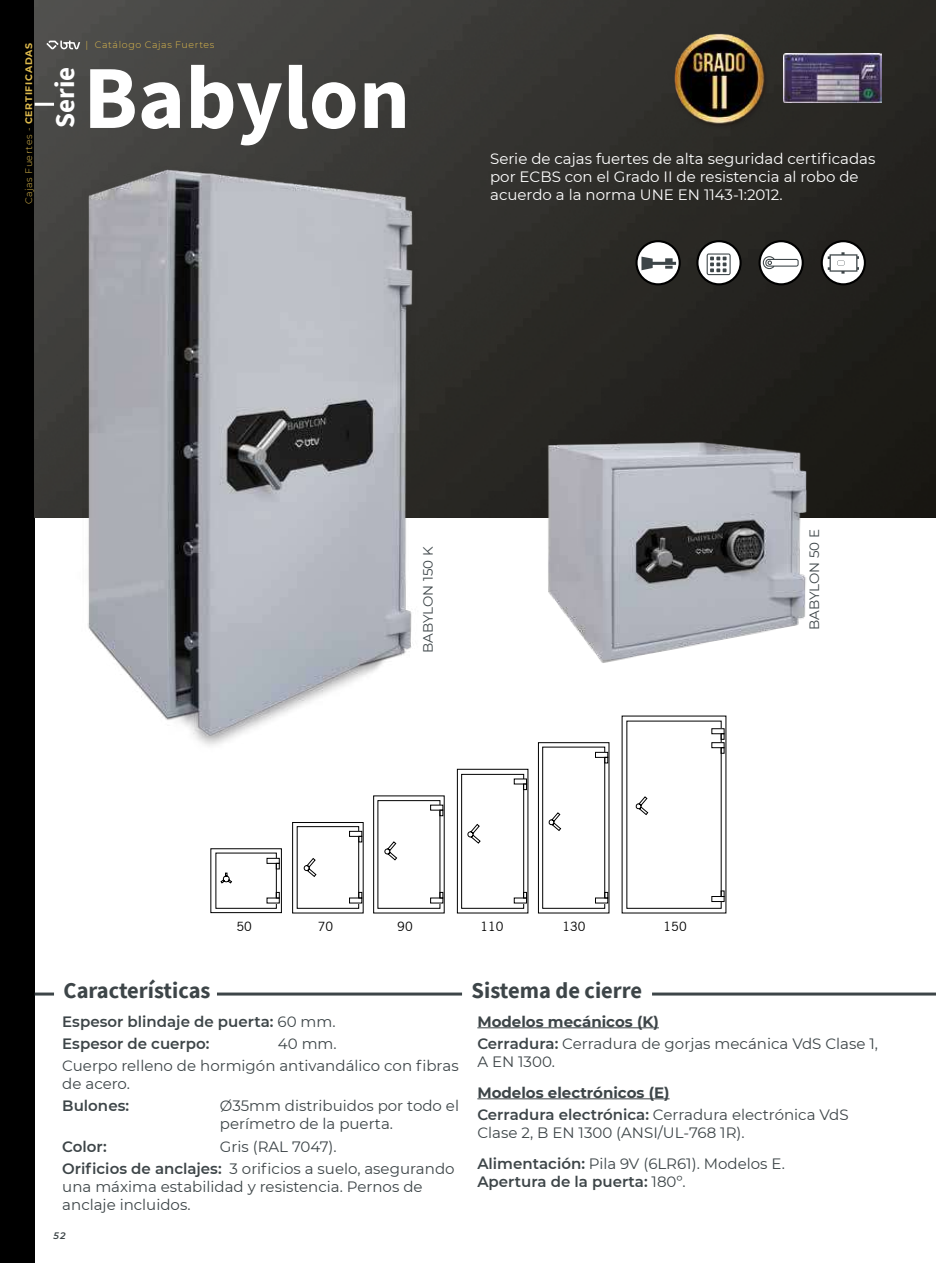
<style>
.page{position:relative;width:936px;height:1263px;background:#fff}
.page>*{position:absolute;margin:0;border:0;box-sizing:border-box;transform-origin:0 0}
.t1{font:700 90px "Source Sans Pro";color:#fff}
.t2{font:700 27px "Source Sans Pro";color:#fff}
.t3{font:700 22.5px "Source Sans Pro";color:#3d4548}
.t4{font:15px/22.2px "Montserrat";color:#3d4548}
.t5{font:15px/18px "Montserrat";color:#fff}
.t6{font:600 15px/22.2px "Montserrat";color:#3d4548}
.t7{font:13.5px "Montserrat";color:#3d4548}
.t8{font:12.75px "News Gothic BT";color:#000}
.t9{font:300 9.45px "Montserrat";letter-spacing:.065em;color:#deba4d}
.t10{font:italic 600 9.45px "Montserrat";color:#3d4548}
.s1{font-weight:700}
.s2{font-weight:400}
.s3{font-weight:600}
</style>
<div class="page">
<div style="left:0;top:0;width:35px;height:1263px;background:#000"></div>
<img style="left:35px;top:0;width:900px;height:517px">
<svg style="left:697px;top:241px;width:43px;height:43px"></svg>
<div style="left:696px;top:240px;width:45px;height:45px;border:2px solid #000;border-radius:50%"></div>
<svg style="left:636px;top:241px;width:43px;height:43px"></svg>
<div style="left:635px;top:240px;width:45px;height:45px;border:2px solid #000;border-radius:50%"></div>
<svg style="left:821px;top:241px;width:43px;height:43px"></svg>
<div style="left:820px;top:240px;width:45px;height:45px;border:2px solid #000;border-radius:50%"></div>
<svg style="left:759px;top:241px;width:43px;height:43px"></svg>
<div style="left:758px;top:240px;width:45px;height:45px;border:2px solid #000;border-radius:50%"></div>
<img style="left:516px;top:436px;width:314px;height:227px">
<img style="left:797px;top:54px;width:84px;height:48px">
<hr style="left:35px;top:992px;width:19px;height:3px;background:#3d4548">
<img style="left:64px;top:150px;width:374px;height:596px">
<svg style="left:46px;top:41px;width:34px;height:8px"></svg>
<hr style="left:35px;top:103px;width:19px;height:3px;background:#fff">
<svg style="left:210px;top:715px;width:516px;height:198px"></svg>
<div style="left:267px;top:898px;width:12px;height:5px;background:#fff"></div>
<div style="left:349px;top:898px;width:13px;height:5px;background:#fff"></div>
<div style="left:349px;top:898px;width:13px;height:5px;border:1px solid #000"></div>
<div style="left:430px;top:898px;width:13px;height:5px;background:#fff"></div>
<div style="left:430px;top:898px;width:13px;height:5px;border:1px solid #000"></div>
<div style="left:514px;top:779px;width:12px;height:5px;background:#fff"></div>
<svg style="left:523px;top:784px;width:3px;height:6px"></svg>
<div style="left:514px;top:898px;width:12px;height:5px;background:#fff"></div>
<div style="left:595px;top:752px;width:12px;height:5px;background:#fff"></div>
<div style="left:595px;top:752px;width:13px;height:6px;border:1px solid #000"></div>
<svg style="left:604px;top:757px;width:4px;height:6px"></svg>
<div style="left:595px;top:898px;width:12px;height:5px;background:#fff"></div>
<div style="left:595px;top:898px;width:13px;height:5px;border:1px solid #000"></div>
<div style="left:711px;top:729px;width:13px;height:5px;background:#fff"></div>
<div style="left:711px;top:728px;width:13px;height:6px;border:1px solid #000"></div>
<svg style="left:720px;top:733px;width:4px;height:6px"></svg>
<div style="left:711px;top:743px;width:13px;height:5px;background:#fff"></div>
<div style="left:711px;top:742px;width:13px;height:6px;border:1px solid #000"></div>
<svg style="left:720px;top:747px;width:4px;height:6px"></svg>
<div style="left:711px;top:896px;width:13px;height:5px;background:#fff"></div>
<div style="left:711px;top:896px;width:13px;height:6px;border:1px solid #000"></div>
<svg style="left:220px;top:796px;width:504px;height:101px"></svg>
<img style="left:640px;top:0;width:157px;height:157px">
<hr style="left:217px;top:992px;width:245px;height:3px;background:#3d4548">
<hr style="left:652px;top:992px;width:283px;height:3px;background:#3d4548">
<hr style="left:477px;top:1027px;width:182px;height:1px;background:#3d4548">
<hr style="left:477px;top:1098px;width:192px;height:1px;background:#3d4548">
<p class="t9" style="left:22px;top:204px;width:163px;rotate:-90deg">Cajas Fuertes - <span class="s1">CERTIFICADAS</span></p>
<p class="t9" style="left:86px;top:38px;width:130px">| Catálogo Cajas Fuertes</p>
<h2 class="t2" style="left:47px;top:128px;width:63px;rotate:-90deg">Serie</h2>
<h1 class="t1" style="left:83px;top:37px;width:328px">Babylon</h1>
<p class="t5" style="left:490px;top:149px;width:387px">Serie de cajas fuertes de alta seguridad certificadas por ECBS con el Grado II de resistencia al robo de acuerdo a la norma UNE EN 1143-1:2012.</p>
<p class="t7" style="left:419px;top:653px;width:108px;rotate:-90deg">BABYLON 150 K</p>
<p class="t7" style="left:805px;top:630px;width:102px;rotate:-90deg">BABYLON 50 E</p>
<p class="t8" style="left:236px;top:919px;width:17px">50</p>
<p class="t8" style="left:318px;top:919px;width:17px">70</p>
<p class="t8" style="left:397px;top:919px;width:17px">90</p>
<p class="t8" style="left:480px;top:919px;width:25px">110</p>
<p class="t8" style="left:562px;top:919px;width:25px">130</p>
<p class="t8" style="left:663px;top:919px;width:25px">150</p>
<h3 class="t3" style="left:64px;top:975px;width:148px">Características</h3>
<h3 class="t3" style="left:471px;top:975px;width:172px">Sistema de cierre</h3>
<p class="t6" style="left:62px;top:1009px;width:275px">Espesor blindaje de puerta: <span class="s2">60 mm.<br></span>Espesor de cuerpo:</p>
<p class="t4" style="left:477px;top:1010px;width:402px"><span class="s1">Modelos mecánicos (K)<br></span><span class="s3">Cerradura:</span> Cerradura de gorjas mecánica VdS Clase 1,</p>
<p class="t4" style="left:477px;top:1050px;width:79px">A EN 1300.</p>
<p class="t4" style="left:477px;top:1081px;width:373px"><span class="s1">Modelos electrónicos (E)<br></span><span class="s3">Cerradura electrónica:</span> Cerradura electrónica VdS</p>
<p class="t4" style="left:477px;top:1117px;width:309px;line-height:30.8px">Clase 2, B EN 1300 (ANSI/UL-768 1R).<br><span class="s3">Alimentación:</span> Pila 9V (6LR61). Modelos E.</p>
<p class="t6" style="left:477px;top:1169px;width:210px">Apertura de la puerta: <span class="s2">180º.</span></p>
<p class="t4" style="left:62px;top:1032px;width:398px;text-indent:215px">40 mm.<br>Cuerpo relleno de hormigón antivandálico con fibras</p>
<p class="t4" style="left:62px;top:1072px;width:69px">de acero.</p>
<p class="t6" style="left:62px;top:1094px;width:68px">Bulones:</p>
<p class="t4" style="left:220px;top:1096px;width:241px;line-height:18px">Ø35mm distribuidos por todo el perímetro de la puerta.</p>
<p class="t6" style="left:62px;top:1134px;width:46px">Color:</p>
<p class="t4" style="left:62px;top:1135px;width:394px;text-indent:158px">Gris (RAL 7047).<br><span class="s3">Orificios de anclajes:</span> 3 orificios a suelo, asegurando</p>
<p class="t4" style="left:62px;top:1177px;width:362px;line-height:18px">una máxima estabilidad y resistencia. Pernos de anclaje incluidos.</p>
<p class="t10" style="left:54px;top:1229px;width:13px">52</p>
</div>
